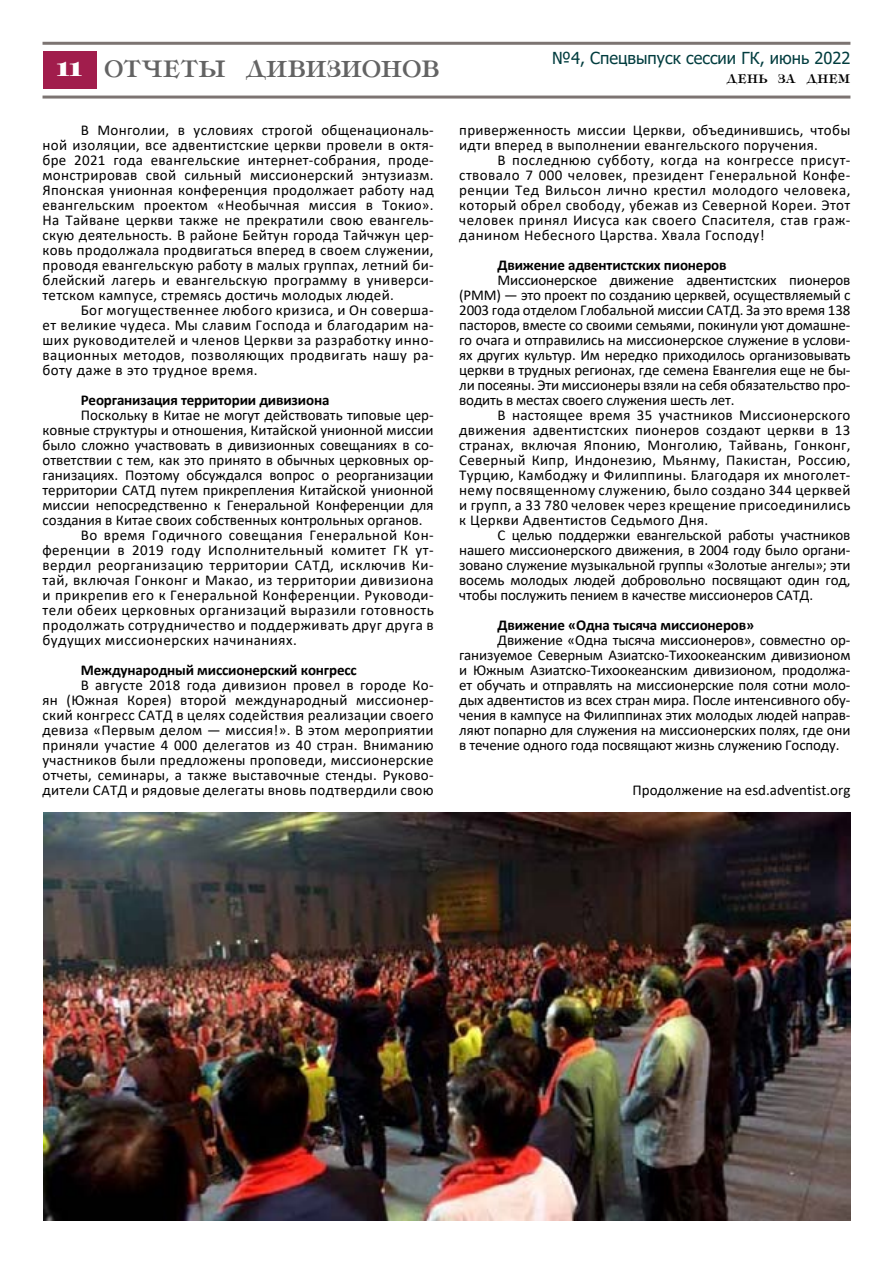
<style>
.page{position:relative;width:893px;height:1263px;background:#fff}
.page>*{position:absolute;margin:0;border:0;box-sizing:border-box;transform-origin:0 0}
.t1{font:28.5px "Tiffany";color:#636363}
.t2{font:16.5px "Tahoma";color:#003c3e}
.t3{font:15px/15px "Calibri";letter-spacing:.02em;color:#000;text-align:justify}
.t4{font:15px "Calibri";color:#000}
.t5{font:700 15px "Calibri";letter-spacing:-.01em;color:#000}
.t6{font:15px "Tiffany";color:#000}
.s1{font-family:"Tiff";font-weight:800;font-size:24px;color:#fff}
</style>
<div class="page">
<hr style="left:43px;top:42px;width:807px;height:3px;background:#7c7472">
<hr style="left:43px;top:96px;width:807px;height:3px;background:#7c7472">
<div style="left:43px;top:51px;width:53px;height:38px;background:#a11d4c"></div>
<img style="left:43px;top:813px;width:807px;height:407px">
<h1 class="t1" style="left:57px;top:55px;width:384px"><span class="s1">11</span> отчеты дивизионов</h1>
<p class="t3" style="left:43px;top:122px;width:393px;text-indent:38px">В Монголии, в условиях строгой общенациональ&shy;ной изоляции, все адвентистские церкви провели в октя&shy;бре 2021 года евангельские интернет-собрания, проде&shy;монстрировав свой сильный миссионерский энтузиазм.<br>Японская унионная конференция продолжает работу над евангельским проектом «Необычная миссия в Токио».<br>На Тайване церкви также не прекратили свою евангель&shy;скую деятельность. В районе Бейтун города Тайчжун цер&shy;ковь продолжала продвигаться вперед в своем служении, проводя евангельскую работу в малых группах, летний би&shy;блейский лагерь и евангельскую программу в универси&shy;тетском кампусе, стремясь достичь молодых людей.</p>
<p class="t3" style="left:43px;top:302px;width:393px;text-indent:38px">Бог могущественнее любого кризиса, и Он соверша&shy;ет великие чудеса. Мы славим Господа и благодарим на&shy;ших руководителей и членов Церкви за разработку инно&shy;вационных методов, позволяющих продвигать нашу ра&shy;боту даже в это трудное время.</p>
<p class="t5" style="left:81px;top:389px;width:250px">Реорганизация территории дивизиона</p>
<p class="t4" style="left:81px;top:404px;width:354px">Поскольку в Китае не могут действовать типовые цер-</p>
<p class="t4" style="left:43px;top:419px;width:393px">ковные структуры и отношения, Китайской унионной миссии</p>
<p class="t4" style="left:43px;top:434px;width:393px">было сложно участвовать в дивизионных совещаниях в со-</p>
<p class="t4" style="left:43px;top:449px;width:393px">ответствии с тем, как это принято в обычных церковных ор-</p>
<p class="t4" style="left:43px;top:464px;width:393px">ганизациях. Поэтому обсуждался вопрос о реорганизации</p>
<p class="t4" style="left:43px;top:479px;width:393px">территории САТД путем прикрепления Китайской унионной</p>
<p class="t4" style="left:43px;top:494px;width:393px">миссии непосредственно к Генеральной Конференции для</p>
<p class="t4" style="left:43px;top:509px;width:382px">создания в Китае своих собственных контрольных органов.</p>
<p class="t3" style="left:81px;top:527px;width:354px">Во время Годичного совещания Генеральной Кон-</p>
<p class="t3" style="left:43px;top:542px;width:393px">ференции в 2019 году Исполнительный комитет ГК ут-</p>
<p class="t3" style="left:43px;top:557px;width:393px">вердил реорганизацию территории САТД, исключив Ки-</p>
<p class="t3" style="left:43px;top:572px;width:393px">тай, включая Гонконг и Макао, из территории дивизиона</p>
<p class="t3" style="left:43px;top:587px;width:393px">и прикрепив его к Генеральной Конференции. Руководи-</p>
<p class="t3" style="left:43px;top:602px;width:393px">тели обеих церковных организаций выразили готовность</p>
<p class="t3" style="left:43px;top:617px;width:393px">продолжать сотрудничество и поддерживать друг друга в</p>
<p class="t3" style="left:43px;top:632px;width:256px">будущих миссионерских начинаниях.</p>
<p class="t5" style="left:81px;top:659px;width:278px">Международный миссионерский конгресс</p>
<p class="t3" style="left:43px;top:677px;width:393px;text-indent:38px">В августе 2018 года дивизион провел в городе Ко&shy;ян (Южная Корея) второй международный миссионер&shy;ский конгресс САТД в целях содействия реализации своего девиза «Первым делом — миссия!». В этом мероприятии приняли участие 4 000 делегатов из 40 стран. Вниманию участников были предложены проповеди, миссионерские отчеты, семинары, а также выставочные стенды. Руково&shy;дители САТД и рядовые делегаты вновь подтвердили свою</p>
<p class="t2" style="left:552px;top:47px;width:300px">№4, Спецвыпуск сессии ГК, июнь 2022</p>
<p class="t6" style="left:727px;top:71px;width:125px">ДЕНЬ ЗА ДНЕМ</p>
<p class="t3" style="left:459px;top:122px;width:393px">приверженность миссии Церкви, объединившись, чтобы идти вперед в выполнении евангельского поручения.</p>
<p class="t3" style="left:459px;top:152px;width:393px;text-indent:38px">В последнюю субботу, когда на конгрессе присут&shy;ствовало 7 000 человек, президент Генеральной Конфе&shy;ренции Тед Вильсон лично крестил молодого человека, который обрел свободу, убежав из Северной Кореи. Этот человек принял Иисуса как своего Спасителя, став граж&shy;данином Небесного Царства. Хвала Господу!</p>
<p class="t5" style="left:497px;top:254px;width:231px">Движение адвентистских пионеров</p>
<p class="t3" style="left:459px;top:272px;width:393px;text-indent:38px">Миссионерское движение адвентистских пионеров (PMM) — это проект по созданию церквей, осуществляемый с 2003 года отделом Глобальной миссии САТД. За это время 138 пасторов, вместе со своими семьями, покинули уют домашне&shy;го очага и отправились на миссионерское служение в услови&shy;ях других культур. Им нередко приходилось организовывать церкви в трудных регионах, где семена Евангелия еще не бы&shy;ли посеяны. Эти миссионеры взяли на себя обязательство про&shy;водить в местах своего служения шесть лет.</p>
<p class="t3" style="left:459px;top:407px;width:393px;text-indent:38px">В настоящее время 35 участников Миссионерского движения адвентистских пионеров создают церкви в 13 странах, включая Японию, Монголию, Тайвань, Гонконг, Северный Кипр, Индонезию, Мьянму, Пакистан, Россию, Турцию, Камбоджу и Филиппины. Благодаря их многолет&shy;нему посвященному служению, было создано 344 церквей и групп, а 33 780 человек через крещение присоединились к Церкви Адвентистов Седьмого Дня.</p>
<p class="t3" style="left:459px;top:527px;width:393px;text-indent:38px">С целью поддержки евангельской работы участников нашего миссионерского движения, в 2004 году было органи&shy;зовано служение музыкальной группы «Золотые ангелы»; эти восемь молодых людей добровольно посвящают один год, чтобы послужить пением в качестве миссионеров САТД.</p>
<p class="t5" style="left:497px;top:614px;width:258px">Движение «Одна тысяча миссионеров»</p>
<p class="t3" style="left:459px;top:632px;width:393px;text-indent:38px">Движение «Одна тысяча миссионеров», совместно ор&shy;ганизуемое Северным Азиатско-Тихоокеанским дивизионом и Южным Азиатско-Тихоокеанским дивизионом, продолжа&shy;ет обучать и отправлять на миссионерские поля сотни моло&shy;дых адвентистов из всех стран мира. После интенсивного обу&shy;чения в кампусе на Филиппинах этих молодых людей направ&shy;ляют попарно для служения на миссионерских полях, где они в течение одного года посвящают жизнь служению Господу.</p>
<p class="t4" style="left:632px;top:779px;width:219px">Продолжение на esd.adventist.org</p>
</div>
